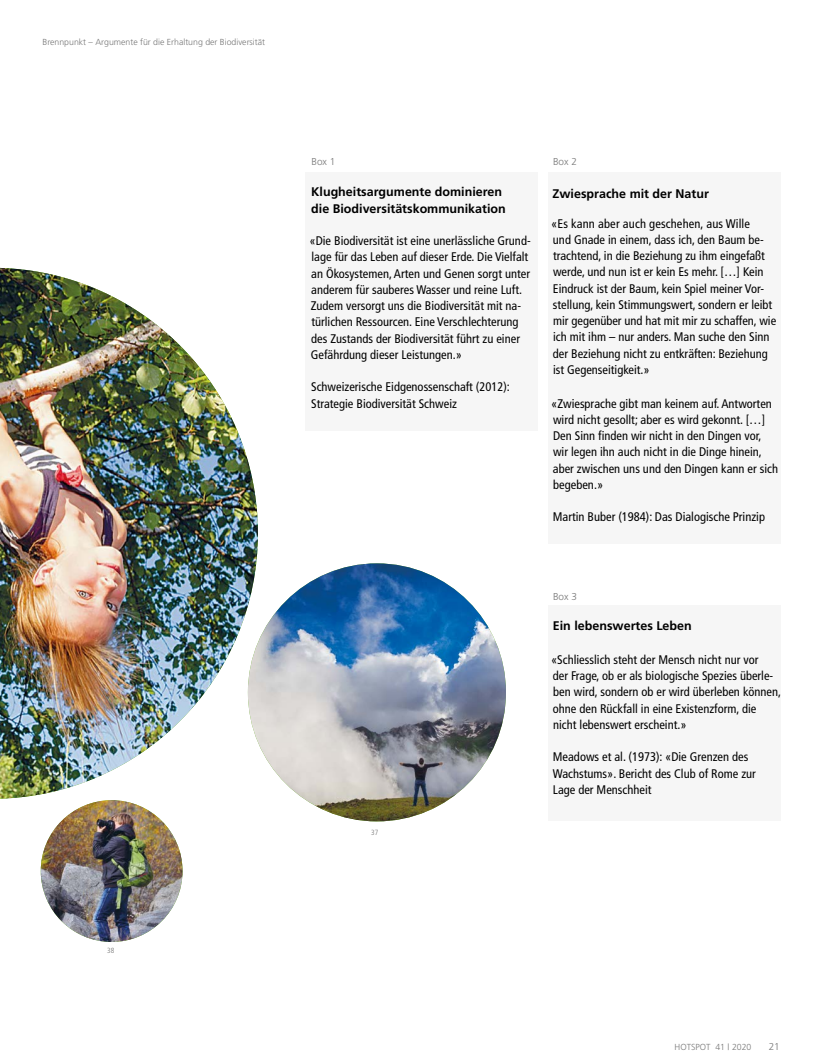
<style>
.page{position:relative;width:833px;height:1063px;background:#fff}
.page>*{position:absolute;margin:0;border:0;box-sizing:border-box;transform-origin:0 0}
.t1{font:condensed 12.5px/16.2px "Frutiger";color:#000}
.t2{font:700 12.5px/16.2px "Frutiger";color:#000}
.t3{font:300 10px "Frutiger";color:#797979}
.t4{font:300 8.75px "Frutiger";color:#797979}
.t5{font:300 condensed 7.5px "Frutiger";color:#797979}
</style>
<div class="page">
<img style="left:0;top:268px;width:258px;height:531px">
<img style="left:248px;top:563px;width:258px;height:258px;border-radius:129px">
<img style="left:41px;top:800px;width:141px;height:142px;border-radius:71px">
<div style="left:548px;top:605px;width:233px;height:216px;background:#f6f6f6"></div>
<div style="left:305px;top:172px;width:233px;height:259px;background:#f6f6f6"></div>
<div style="left:547px;top:172px;width:233px;height:372px;background:#f6f6f6"></div>
<p class="t4" style="left:43px;top:37px;width:224px">Brennpunkt – Argumente für die Erhaltung der Biodiversität</p>
<p class="t5" style="left:107px;top:947px;width:9px">38</p>
<p class="t3" style="left:311px;top:156px;width:25px">Box 1</p>
<p class="t2" style="left:311px;top:184px;width:196px">Klugheitsargumente dominieren die Biodiversitätskommunikation</p>
<p class="t1" style="left:309px;top:233px;width:223px">«Die Biodiversität ist eine unerlässliche Grund&shy;lage für das Leben auf dieser Erde. Die Vielfalt an Ökosystemen, Arten und Genen sorgt unter anderem für sauberes Wasser und reine Luft.<br>Zudem versorgt uns die Biodiversität mit na&shy;türlichen Ressourcen. Eine Verschlechterung des Zustands der Biodiversität führt zu einer Gefährdung dieser Leistungen.»</p>
<p class="t1" style="left:311px;top:379px;width:200px">Schweizerische Eidgenossenschaft (2012):<br>Strategie Biodiversität Schweiz</p>
<p class="t3" style="left:553px;top:156px;width:25px">Box 2</p>
<p class="t2" style="left:552px;top:185px;width:158px">Zwiesprache mit der Natur</p>
<p class="t1" style="left:551px;top:215px;width:227px">«Es kann aber auch geschehen, aus Wille<br>und Gnade in einem, dass ich, den Baum be&shy;trachtend, in die Beziehung zu ihm eingefaßt werde, und nun ist er kein Es mehr. […] Kein Eindruck ist der Baum, kein Spiel meiner Vor&shy;stellung, kein Stimmungswert, sondern er leibt mir gegenüber und hat mit mir zu schaffen, wie ich mit ihm – nur anders. Man suche den Sinn der Beziehung nicht zu entkräften: Beziehung ist Gegenseitigkeit.»</p>
<p class="t1" style="left:551px;top:395px;width:228px">«Zwiesprache gibt man keinem auf. Antworten wird nicht gesollt; aber es wird gekonnt. […] Den Sinn finden wir nicht in den Dingen vor,<br>wir legen ihn auch nicht in die Dinge hinein, aber zwischen uns und den Dingen kann er sich begeben.»</p>
<p class="t1" style="left:553px;top:509px;width:214px">Martin Buber (1984): Das Dialogische Prinzip</p>
<p class="t5" style="left:371px;top:828px;width:9px">37</p>
<p class="t3" style="left:553px;top:591px;width:25px">Box 3</p>
<p class="t2" style="left:553px;top:617px;width:140px">Ein lebenswertes Leben</p>
<p class="t1" style="left:551px;top:651px;width:232px">«Schliesslich steht der Mensch nicht nur vor<br>der Frage, ob er als biologische Spezies überle&shy;ben wird, sondern ob er wird überleben können, ohne den Rückfall in eine Existenzform, die<br>nicht lebenswert erscheint.»</p>
<p class="t1" style="left:553px;top:749px;width:204px">Meadows et al. (1973): «Die Grenzen des<br>Wachstums». Bericht des Club of Rome zur<br>Lage der Menschheit</p>
<p class="t4" style="left:674px;top:1042px;width:78px">HOTSPOT 41 | 2020</p>
<p class="t3" style="left:768px;top:1041px;width:13px">21</p>
</div>
